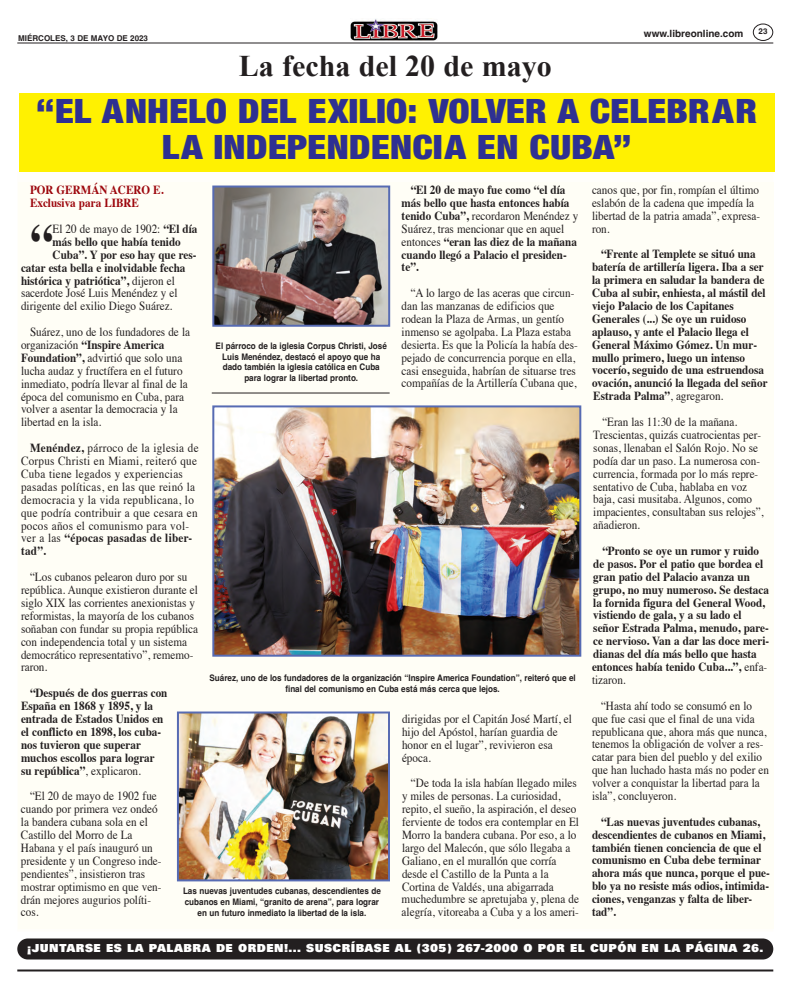
<style>
.page{position:relative;width:792px;height:990px;background:#fff}
.page>*{position:absolute;margin:0;border:0;box-sizing:border-box;transform-origin:0 0}
.t1{font:700 50.3px "Times";color:#231f20;scale:.9 1}
.t2{font:36px/36.5px "Sans Black Condensed DTC";color:#2e3092;text-align:center;scale:1.13 1}
.t3{font:700 30px "Times New Roman";color:#231f20}
.t4{font:12.4px/12.9px "Times";color:#231f20;scale:.9 1}
.t5{font:700 12.4px/12.9px "Times";color:#231f20;scale:.9 1}
.t6{font:12.4px/12.9px "Times";letter-spacing:.025em;color:#231f20;scale:.9 1}
.t7{font:700 12.4px/12.9px "Times";color:#9d070d;scale:.9 1}
.t8{font:12px "Univers Ultra Bold DTC";letter-spacing:.035em;color:#fff}
.t9{font:700 10px "Helvetica";color:#231f20}
.t10{font:700 9px/10.8px "Helvetica";color:#231f20;text-align:center;scale:.9 1}
.t11{font:700 8px "Helvetica";color:#231f20}
.s1{font-weight:700}
.s2{font-weight:400}
</style>
<div class="page">
<hr style="left:17px;top:970px;width:756px;height:2px;background:#231f20">
<hr style="left:17px;top:43px;width:756px;height:1px;background:#231f20">
<img style="left:350px;top:19px;width:88px;height:21px">
<svg style="left:753px;top:24px;width:20px;height:17px"></svg>
<div style="left:17px;top:938px;width:756px;height:22px;background:#231f20;border-radius:10px"></div>
<div style="left:19px;top:93px;width:755px;height:78px;background:#fff101"></div>
<div style="left:18px;top:182px;width:755px;height:747px;background:#fffef6"></div>
<img style="left:215px;top:189px;width:172px;height:135px">
<div style="left:212px;top:186px;width:178px;height:141px;border:2px solid #576bb3"></div>
<img style="left:215px;top:408px;width:363px;height:246px">
<div style="left:212px;top:405px;width:369px;height:252px;border:2px solid #576bb3"></div>
<img style="left:180px;top:715px;width:207px;height:163px">
<div style="left:177px;top:712px;width:213px;height:169px;border:2px solid #576bb3"></div>
<hr style="left:212px;top:393px;width:178px;height:1px;background:#231f20">
<p class="t11" style="left:18px;top:34px;width:131px">MIÉRCOLES, 3 DE MAYO DE 2023</p>
<p class="t9" style="left:644px;top:30px;width:101px">www.libreonline.com</p>
<p class="t11" style="left:759px;top:28px;width:10px">23</p>
<h3 class="t3" style="left:239px;top:49px;width:314px">La fecha del 20 de mayo</h3>
<h2 class="t2" style="left:36px;top:96px;width:639px">“EL ANHELO DEL EXILIO: VOLVER A CELEBRAR<br>LA INDEPENDENCIA EN CUBA”</h2>
<p class="t7" style="left:30px;top:185px;width:150px">POR GERMÁN ACERO E.<br>Exclusiva para LIBRE</p>
<h1 class="t1" style="left:30px;top:221px;width:27px">“</h1>
<p class="t4" style="left:53px;top:223px;width:162px">El 20 de mayo de 1902: <span class="s1">“El día</span></p>
<p class="t5" style="left:53px;top:236px;width:144px">más bello que había tenido</p>
<p class="t5" style="left:53px;top:249px;width:161px">Cuba”. Y por eso hay que res-</p>
<p class="t5" style="left:21px;top:262px;width:184px">catar esta bella e inolvidable fecha</p>
<p class="t5" style="left:21px;top:275px;width:173px">histórica y patriótica”, <span class="s2">dijeron el</span></p>
<p class="t4" style="left:21px;top:288px;width:176px">sacerdote José Luis Menéndez y el</p>
<p class="t4" style="left:21px;top:301px;width:170px">dirigente del exilio Diego Suárez.</p>
<p class="t4" style="left:21px;top:327px;width:189px;text-indent:9px">Suárez, uno de los fundadores de la organización <span class="s1">“Inspire America Foundation”,</span> advirtió que solo una lucha audaz y fructífera en el futuro inmediato, podría llevar al final de la época del comunismo en Cuba, para volver a asentar la democracia y la libertad en la isla.</p>
<p class="t6" style="left:21px;top:443px;width:199px;text-indent:9px"><span class="s1">Menéndez,</span> párroco de la iglesia de<br>Corpus Christi en Miami, reiteró que<br>Cuba tiene legados y experiencias pasadas políticas, en las que reinó la democracia y la vida republicana, lo que podría contribuir a que cesara en pocos años el comunismo para vol&shy;ver a las <span class="s1">“épocas pasadas de liber&shy;tad”.</span></p>
<p class="t4" style="left:21px;top:572px;width:198px;text-indent:9px">“Los cubanos pelearon duro por su república. Aunque existieron durante el siglo XIX las corrientes anexionistas y reformistas, la mayoría de los cubanos soñaban con fundar su propia república con independencia total y un sistema democrático representativo”, rememo&shy;raron.</p>
<p class="t5" style="left:21px;top:688px;width:164px;text-indent:9px">“Después de dos guerras con<br>España en 1868 y 1895, y la entrada de Estados Unidos en el conflicto en 1898, los cuba&shy;nos tuvieron que superar muchos escollos para lograr su república”<span class="s2">, explicaron.</span></p>
<p class="t4" style="left:21px;top:791px;width:158px;text-indent:9px">“El 20 de mayo de 1902 fue cuando por primera vez ondeó la bandera cubana sola en el<br>Castillo del Morro de La<br>Habana y el país inauguró un presidente y un Congreso inde&shy;pendientes”, insistieron tras mostrar optimismo en que ven&shy;drán mejores augurios políti&shy;cos.</p>
<p class="t5" style="left:402px;top:184px;width:198px;text-indent:9px">“El 20 de mayo fue como “el día más bello que hasta entonces había tenido Cuba”, <span class="s2">recordaron Menéndez y<br>Suárez, tras mencionar que en aquel entonces</span> “eran las diez de la mañana cuando llegó a Palacio el presiden&shy;te”.</p>
<p class="t4" style="left:402px;top:288px;width:197px;text-indent:9px">“A lo largo de las aceras que circun&shy;dan las manzanas de edificios que rodean la Plaza de Armas, un gentío inmenso se agolpaba. La Plaza estaba desierta. Es que la Policía la había des&shy;pejado de concurrencia porque en ella, casi enseguida, habrían de situarse tres compañías de la Artillería Cubana que,</p>
<p class="t4" style="left:592px;top:184px;width:188px">canos que, por fin, rompían el último eslabón de la cadena que impedía la libertad de la patria amada”, expresa&shy;ron.</p>
<p class="t5" style="left:592px;top:249px;width:197px;text-indent:9px">“Frente al Templete se situó una batería de artillería ligera. Iba a ser la primera en saludar la bandera de Cuba al subir, enhiesta, al mástil del viejo Palacio de los Capitanes Generales (...) Se oye un ruidoso aplauso, y ante el Palacio llega el General Máximo Gómez. Un mur&shy;mullo primero, luego un intenso vocerío, seguido de una estruendosa ovación, anunció la llegada del señor Estrada Palma”<span class="s2">, agregaron.</span></p>
<p class="t4" style="left:593px;top:416px;width:191px;text-indent:9px">“Eran las 11:30 de la mañana.<br>Trescientas, quizás cuatrocientas per&shy;sonas, llenaban el Salón Rojo. No se podía dar un paso. La numerosa con&shy;currencia, formada por lo más repre&shy;sentativo de Cuba, hablaba en voz baja, casi musitaba. Algunos, como impacientes, consultaban sus relojes”, añadieron.</p>
<p class="t5" style="left:592px;top:545px;width:198px;text-indent:10px">“Pronto se oye un rumor y ruido de pasos. Por el patio que bordea el gran patio del Palacio avanza un grupo, no muy numeroso. Se destaca la fornida figura del General Wood, vistiendo de gala, y a su lado el señor Estrada Palma, menudo, pare&shy;ce nervioso. Van a dar las doce meri&shy;dianas del día más bello que hasta entonces había tenido Cuba...”, <span class="s2">enfa&shy;tizaron.</span></p>
<p class="t4" style="left:592px;top:700px;width:198px;text-indent:9px">“Hasta ahí todo se consumó en lo que fue casi que el final de una vida republicana que, ahora más que nunca, tenemos la obligación de volver a res&shy;catar para bien del pueblo y del exilio que han luchado hasta más no poder en volver a conquistar la libertad para la isla”, concluyeron.</p>
<p class="t5" style="left:592px;top:816px;width:199px;text-indent:9px">“Las nuevas juventudes cubanas, descendientes de cubanos en Miami, también tienen conciencia de que el comunismo en Cuba debe terminar ahora más que nunca, porque el pue&shy;blo ya no resiste más odios, intimida&shy;ciones, venganzas y falta de liber&shy;tad”.</p>
<p class="t10" style="left:216px;top:341px;width:192px">El párroco de la iglesia Corpus Christi, José Luis Menéndez, destacó el apoyo que ha dado también la iglesia católica en Cuba para lograr la libertad pronto.</p>
<p class="t10" style="left:210px;top:673px;width:409px">Suárez, uno de los fundadores de la organización “Inspire America Foundation”, reiteró que el final del comunismo en Cuba está más cerca que lejos.</p>
<p class="t4" style="left:402px;top:713px;width:190px">dirigidas por el Capitán José Martí, el hijo del Apóstol, harían guardia de honor en el lugar”, revivieron esa época.</p>
<p class="t4" style="left:402px;top:778px;width:199px;text-indent:9px">“De toda la isla habían llegado miles y miles de personas. La curiosidad, repito, el sueño, la aspiración, el deseo ferviente de todos era contemplar en El Morro la bandera cubana. Por eso, a lo largo del Malecón, que sólo llegaba a Galiano, en el murallón que corría desde el Castillo de la Punta a la Cortina de Valdés, una abigarrada muchedumbre se apretujaba y, plena de alegría, vitoreaba a Cuba y a los ameri-</p>
<p class="t10" style="left:183px;top:887px;width:221px">Las nuevas juventudes cubanas, descendientes de cubanos en Miami, “granito de arena”, para lograr en un futuro inmediato la libertad de la isla.</p>
<p class="t8" style="left:27px;top:944px;width:738px">¡JUNTARSE ES LA PALABRA DE ORDEN!... SUSCRÍBASE AL (305) 267-2000 O POR EL CUPÓN EN LA PÁGINA 26.</p>
</div>
